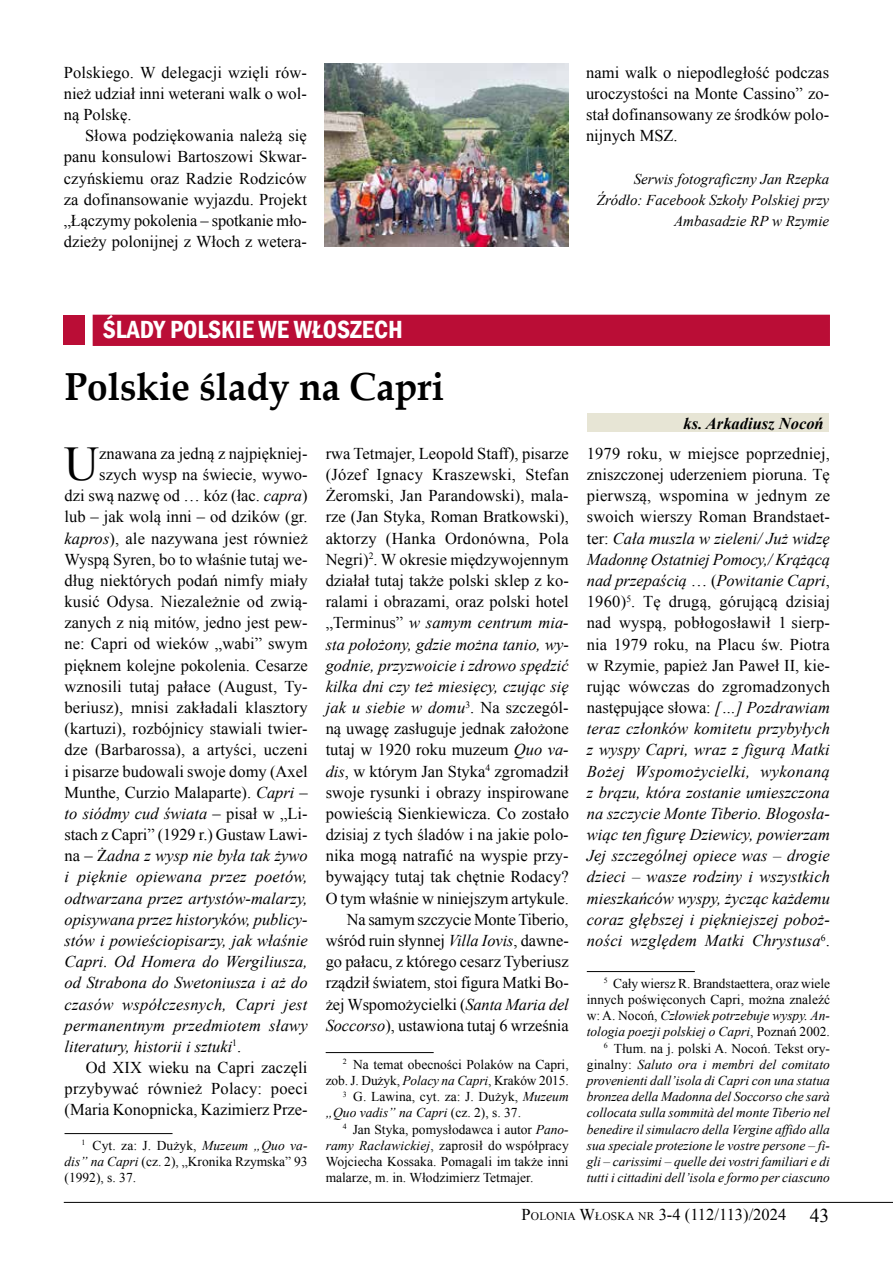
<style>
.page{position:relative;width:893px;height:1263px;background:#fff}
.page>*{position:absolute;margin:0;border:0;box-sizing:border-box;transform-origin:0 0}
.t1{font:48.45px "Times New Roman";color:#000}
.t2{font:700 39px "Book Antiqua";color:#000;scale:.95 1}
.t3{font:600 condensed 25.5px "Franklin Gothic";color:#fff}
.t4{font:16.5px/21.1px "Times New Roman";color:#000;text-align:justify}
.t5{font:italic 16.5px/21.1px "Times New Roman";color:#000;text-align:justify}
.t6{font:16.5px "Times New Roman";color:#000}
.t7{font:italic 700 16.5px "Times New Roman";color:#000}
.t8{font:italic 15px/21.1px "Times New Roman";color:#000;text-align:right}
.t9{font:italic 13.5px/16.2px "Times New Roman";color:#000;text-align:right}
.t10{font:13.5px/16.2px "Times New Roman";color:#000;text-align:justify}
.s1{font-style:italic}
.s2{font-style:normal}
.s3{font-size:11.55px}
.s4{font-size:19.5px}
</style>
<div class="page">
<hr style="left:64px;top:1202px;width:829px;height:1px;background:#000">
<img style="left:325px;top:64px;width:243px;height:182px">
<hr style="left:65px;top:1133px;width:108px;height:1px;background:#000">
<hr style="left:326px;top:1052px;width:108px;height:1px;background:#000">
<hr style="left:587px;top:971px;width:108px;height:1px;background:#000">
<div style="left:587px;top:413px;width:242px;height:19px;background:#e7e5d5"></div>
<div style="left:93px;top:315px;width:737px;height:31px;background:#ba0d36"></div>
<div style="left:64px;top:315px;width:21px;height:30px;background:#ba0d36"></div>
<p class="t4" style="left:64px;top:61px;width:245px">Polskiego. W delegacji wzięli rów&shy;nież udział inni weterani walk o wol&shy;ną Polskę.</p>
<p class="t4" style="left:64px;top:125px;width:245px;text-indent:21px">Słowa podziękowania należą się panu konsulowi Bartoszowi Skwar&shy;czyńskiemu oraz Radzie Rodziców za dofinansowanie wyjazdu. Projekt „Łączymy pokolenia – spotkanie mło&shy;dzieży polonijnej z Włoch z wetera-</p>
<p class="t4" style="left:586px;top:61px;width:245px">nami walk o niepodległość podczas uroczystości na Monte Cassino” zo&shy;stał dofinansowany ze środków polo&shy;nijnych MSZ.</p>
<p class="t8" style="left:597px;top:168px;width:234px">Serwis fotograficzny Jan Rzepka<br>Źródło: Facebook Szkoły Polskiej przy<br>Ambasadzie RP w Rzymie</p>
<h3 class="t3" style="left:103px;top:313px;width:301px">ŚLADY POLSKIE WE WŁOSZECH</h3>
<h2 class="t2" style="left:65px;top:360px;width:401px">Polskie ślady na Capri</h2>
<h1 class="t1" style="left:64px;top:431px;width:37px">U</h1>
<p class="t4" style="left:99px;top:443px;width:210px">znawana za jedną z najpiękniej-</p>
<p class="t4" style="left:326px;top:443px;width:245px;text-align:right">rwa Tetmajer, Leopold Staff), pisarze (Józef Ignacy Kraszewski, Stefan Żeromski, Jan Parandowski), mala&shy;rze (Jan Styka, Roman Bratkowski), aktorzy (Hanka Ordonówna, Pola Negri)<sup>2</sup>. W okresie międzywojennym działał tutaj także polski sklep z ko&shy;ralami i obrazami, oraz polski hotel „Terminus” <span class="s1">w samym centrum mia&shy;sta położony, gdzie można tanio, wy&shy;godnie, przyzwoicie i zdrowo spędzić kilka dni czy też miesięcy, czując się jak u siebie w domu</span><sup>3</sup>. Na szczegól&shy;ną uwagę zasługuje jednak założone tutaj w 1920 roku muzeum <span class="s1">Quo va&shy;dis</span>, w którym Jan Styka<sup>4</sup> zgromadził swoje rysunki i obrazy inspirowane powieścią Sienkiewicza. Co zostało dzisiaj z tych śladów i na jakie polo&shy;nika mogą natrafić na wyspie przy&shy;bywający tutaj tak chętnie Rodacy?<br>O tym właśnie w niniejszym artykule.<br>Na samym szczycie Monte Tiberio, wśród ruin słynnej <span class="s1">Villa Iovis</span>, dawne&shy;go pałacu, z którego cesarz Tyberiusz rządził światem, stoi figura Matki Bo&shy;żej Wspomożycielki (<span class="s1">Santa Maria del Soccorso</span>), ustawiona tutaj 6 września</p>
<p class="t10" style="left:343px;top:1056px;width:228px"><sup>2</sup> Na temat obecności Polaków na Capri,</p>
<p class="t10" style="left:326px;top:1072px;width:245px">zob. J. Dużyk, <span class="s1">Polacy na Capri</span>, Kraków 2015.</p>
<p class="t10" style="left:343px;top:1088px;width:228px"><sup>3</sup> G. Lawina, cyt. za: J. Dużyk, <span class="s1">Muzeum</span></p>
<p class="t9" style="left:326px;top:1104px;width:197px">„Quo vadis” na Capri <span class="s2">(cz. 2), s. 37.</span></p>
<p class="t10" style="left:343px;top:1121px;width:228px"><sup>4</sup> Jan Styka, pomysłodawca i autor <span class="s1">Pano-</span></p>
<p class="t10" style="left:326px;top:1137px;width:245px"><span class="s1">ramy Racławickiej</span>, zaprosił do współpracy</p>
<p class="t10" style="left:326px;top:1153px;width:244px">Wojciecha Kossaka. Pomagali im także inni</p>
<p class="t10" style="left:326px;top:1169px;width:209px">malarze, m. in. Włodzimierz Tetmajer.</p>
<p class="t4" style="left:99px;top:464px;width:210px">szych wysp na świecie, wywo-</p>
<p class="t4" style="left:65px;top:485px;width:245px">dzi swą nazwę od … kóz (łac. <span class="s1">capra</span>)</p>
<p class="t4" style="left:65px;top:506px;width:245px">lub – jak wolą inni – od dzików (gr.</p>
<p class="t4" style="left:65px;top:527px;width:245px"><span class="s1">kapros</span>), ale nazywana jest również</p>
<p class="t4" style="left:65px;top:548px;width:245px">Wyspą Syren, bo to właśnie tutaj we-</p>
<p class="t4" style="left:65px;top:570px;width:245px">dług niektórych podań nimfy miały</p>
<p class="t4" style="left:65px;top:591px;width:245px">kusić Odysa. Niezależnie od zwią-</p>
<p class="t4" style="left:65px;top:612px;width:245px">zanych z nią mitów, jedno jest pew-</p>
<p class="t4" style="left:65px;top:633px;width:245px">ne: Capri od wieków „wabi” swym</p>
<p class="t4" style="left:65px;top:654px;width:245px">pięknem kolejne pokolenia. Cesarze</p>
<p class="t4" style="left:65px;top:675px;width:245px">wznosili tutaj pałace (August, Ty-</p>
<p class="t4" style="left:65px;top:697px;width:245px">beriusz), mnisi zakładali klasztory</p>
<p class="t4" style="left:65px;top:718px;width:245px">(kartuzi), rozbójnicy stawiali twier-</p>
<p class="t4" style="left:65px;top:739px;width:245px">dze (Barbarossa), a artyści, uczeni</p>
<p class="t4" style="left:65px;top:760px;width:245px">i pisarze budowali swoje domy (Axel</p>
<p class="t4" style="left:65px;top:781px;width:245px">Munthe, Curzio Malaparte). <span class="s1">Capri</span> –</p>
<p class="t5" style="left:65px;top:802px;width:245px">to siódmy cud świata <span class="s2">– pisał w „Li-</span></p>
<p class="t4" style="left:65px;top:824px;width:245px">stach z Capri” (1929 r.) Gustaw Lawi-</p>
<p class="t5" style="left:65px;top:845px;width:245px"><span class="s2">na – Ż</span>adna z wysp nie była tak żywo</p>
<p class="t5" style="left:65px;top:866px;width:245px">i pięknie opiewana przez poetów,</p>
<p class="t5" style="left:65px;top:887px;width:245px">odtwarzana przez artystów-malarzy,</p>
<p class="t5" style="left:65px;top:908px;width:245px">opisywana przez historyków, publicy-</p>
<p class="t5" style="left:65px;top:929px;width:245px">stów i powieściopisarzy, jak właśnie</p>
<p class="t5" style="left:65px;top:951px;width:245px">Capri. Od Homera do Wergiliusza,</p>
<p class="t5" style="left:65px;top:972px;width:245px">od Strabona do Swetoniusza i aż do</p>
<p class="t5" style="left:65px;top:993px;width:244px">czasów współczesnych, Capri jest</p>
<p class="t5" style="left:65px;top:1014px;width:245px">permanentnym przedmiotem sławy</p>
<p class="t5" style="left:65px;top:1035px;width:178px">literatury, historii i sztuki<sup>1</sup><span class="s2">.</span></p>
<p class="t4" style="left:86px;top:1057px;width:223px">Od XIX wieku na Capri zaczęli</p>
<p class="t4" style="left:65px;top:1078px;width:245px">przybywać również Polacy: poeci</p>
<p class="t4" style="left:65px;top:1099px;width:245px">(Maria Konopnicka, Kazimierz Prze-</p>
<p class="t10" style="left:65px;top:1137px;width:245px;text-indent:17px"><sup>1</sup> Cyt. za: J. Dużyk, <span class="s1">Muzeum „Quo va&shy;dis” na Capri</span> (cz. 2), „Kronika Rzymska” 93 (1992), s. 37.</p>
<p class="t7" style="left:684px;top:412px;width:142px">ks. Arkadiusz Nocoń</p>
<p class="t5" style="left:587px;top:442px;width:245px"><span class="s2">1979 roku, w miejsce poprzedniej, zniszczonej uderzeniem pioruna. Tę pierwszą, wspomina w jednym ze swoich wierszy Roman Brandstaet&shy;ter:</span> Cała muszla w zieleni/ Już widzę Madonnę Ostatniej Pomocy,/ Krążącą nad przepaścią <span class="s2">… (</span>Powitanie Capri<span class="s2">, 1960)</span><sup>5</sup><span class="s2">. Tę drugą, górującą dzisiaj nad wyspą, pobłogosławił 1 sierp&shy;nia 1979 roku, na Placu św. Piotra w Rzymie, papież Jan Paweł II, kie&shy;rując wówczas do zgromadzonych następujące słowa:</span> […] Pozdrawiam teraz członków komitetu przybyłych z wyspy Capri, wraz z figurą Matki Bożej Wspomożycielki, wykonaną z brązu, która zostanie umieszczona na szczycie Monte Tiberio. Błogosła&shy;wiąc ten figurę Dziewicy, powierzam Jej szczególnej opiece was – drogie dzieci – wasze rodziny i wszystkich mieszkańców wyspy, życząc każdemu coraz głębszej i piękniejszej poboż&shy;ności względem Matki Chrystusa<sup>6</sup><span class="s2">.</span></p>
<p class="t9" style="left:587px;top:975px;width:245px"><sup>5</sup> <span class="s2">Cały wiersz R. Brandstaettera, oraz wiele innych poświęconych Capri, można znaleźć w: A. Nocoń,</span> Człowiek potrzebuje wyspy. An&shy;tologia poezji polskiej o Capri<span class="s2">, Poznań 2002.<br></span><sup>6</sup> <span class="s2">Tłum. na j. polski A. Nocoń. Tekst ory&shy;ginalny:</span> Saluto ora i membri del comitato provenienti dall’isola di Capri con una statua bronzea della Madonna del Soccorso che sarà collocata sulla sommità del monte Tiberio nel benedire il simulacro della Vergine affido alla sua speciale protezione le vostre persone – fi&shy;gli – carissimi – quelle dei vostri familiari e di tutti i cittadini dell’isola e formo per ciascuno</p>
<p class="t6" style="left:521px;top:1203px;width:309px">P<span class="s3">OLONIA</span> W<span class="s3">ŁOSKA NR</span> 3-4 (112/113)/2024 <span class="s4">43</span></p>
</div>
